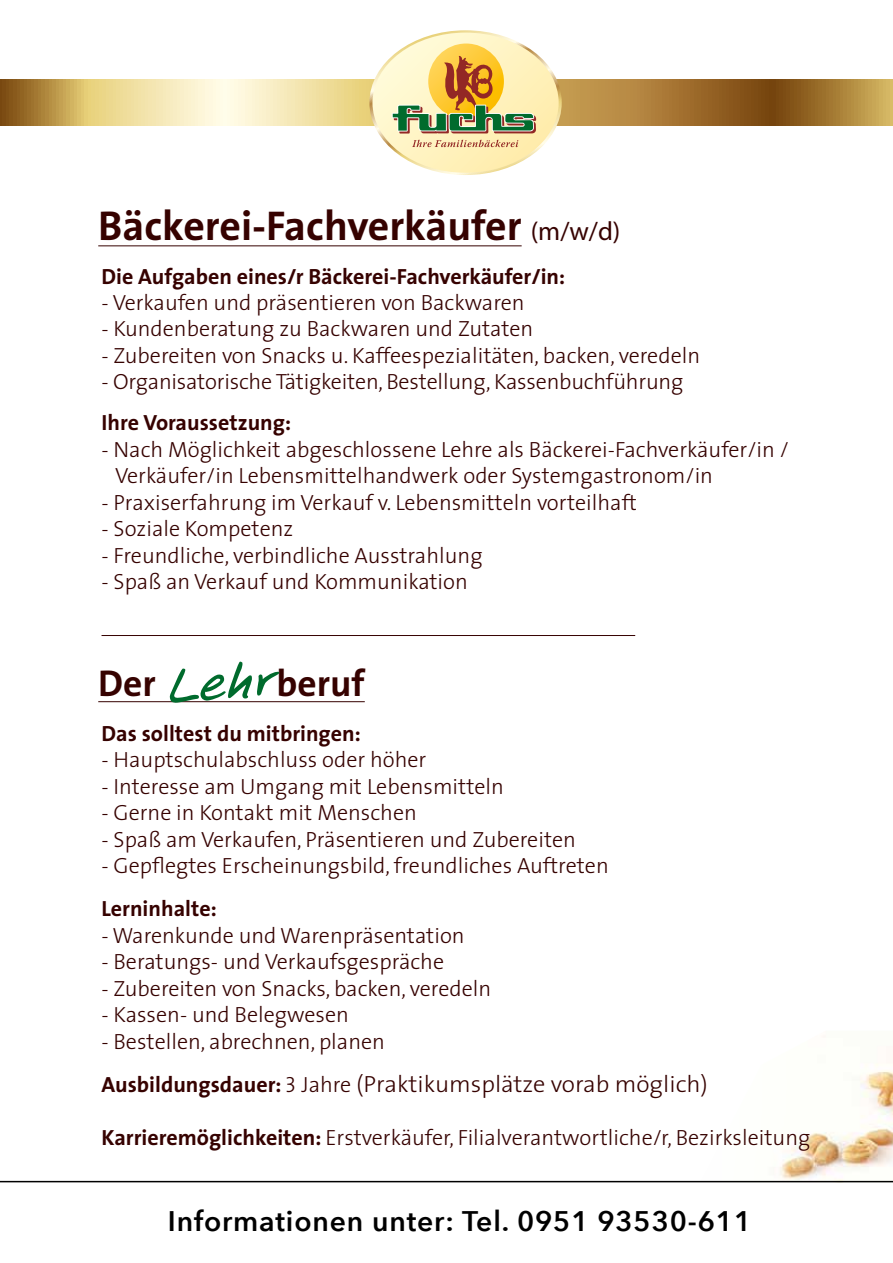
<style>
.page{position:relative;width:893px;height:1263px;background:#fff}
.page>*{position:absolute;margin:0;border:0;box-sizing:border-box;transform-origin:0 0}
.t1{font:57.3px "CWW Handfont";color:#006b2d}
.t2{font:700 41.85px "The Sans";color:#360200}
.t3{font:700 37.5px "The Sans";color:#360200}
.t4{font:600 28.35px "Avenir Next";letter-spacing:.03em;color:#000}
.t5{font:300 23.4px "The Sans";color:#360200;scale:1.04 1}
.t6{font:300 22.05px/26.4px "The Sans";color:#360200}
.t7{font:700 22.05px "The Sans";color:#360200}
.s1{font-family:"Myriad Pro";font-weight:400;font-size:26.4px}
.s2{font-weight:700;font-size:22.05px}
.s3{font-family:"The Sans Light Caps";font-weight:400;font-size:22.05px}
.s4{font-size:22.05px}
.s5{font-weight:700}
</style>
<div class="page">
<hr style="left:98px;top:245px;width:424px;height:1px;background:#360200">
<hr style="left:102px;top:635px;width:533px;height:1px;background:#360200">
<img style="left:700px;top:1063px;width:193px;height:118px">
<hr style="left:98px;top:701px;width:267px;height:1px;background:#360200">
<svg style="left:0;top:80px;width:893px;height:46px;background:#c5a568"></svg>
<svg style="left:369px;top:30px;width:193px;height:145px"></svg>
<svg style="left:0;top:1181px;width:893px;height:2px;background:#4e4e4e"></svg>
<h2 class="t2" style="left:98px;top:190px;width:524px">Bäckerei-Fachverkäufer <span class="s1">(m/w/d)</span></h2>
<p class="t7" style="left:102px;top:258px;width:465px">Die Aufgaben eines/r Bäckerei-Fachverkäufer/in:</p>
<p class="t6" style="left:102px;top:289px;width:425px">- Verkaufen und präsentieren von Backwaren</p>
<p class="t6" style="left:102px;top:315px;width:433px">- Kundenberatung zu Backwaren und Zutaten</p>
<p class="t6" style="left:102px;top:342px;width:600px">- Zubereiten von Snacks u. Kaffeespezialitäten, backen, veredeln</p>
<p class="t6" style="left:102px;top:368px;width:583px">- Organisatorische Tätigkeiten, Bestellung, Kassenbuchführung</p>
<p class="t7" style="left:102px;top:404px;width:191px">Ihre Voraussetzung:</p>
<p class="t6" style="left:115px;top:435px;width:675px;text-indent:-14px">- Nach Möglichkeit abgeschlossene Lehre als Bäckerei-Fachverkäufer/in /<br>Verkäufer/in Lebensmittelhandwerk oder Systemgastronom/in</p>
<p class="t6" style="left:102px;top:488px;width:537px">- Praxiserfahrung im Verkauf v. Lebensmitteln vorteilhaft</p>
<p class="t6" style="left:102px;top:515px;width:193px">- Soziale Kompetenz</p>
<p class="t6" style="left:102px;top:541px;width:383px">- Freundliche, verbindliche Ausstrahlung</p>
<p class="t6" style="left:102px;top:568px;width:368px">- Spaß an Verkauf und Kommunikation</p>
<h3 class="t3" style="left:98px;top:652px;width:59px">Der</h3>
<h1 class="t1" style="left:165px;top:646px;width:106px;rotate:-5deg">Lehr</h1>
<h3 class="t3" style="left:277px;top:652px;width:90px">beruf</h3>
<p class="t7" style="left:102px;top:715px;width:261px">Das solltest du mitbringen:</p>
<p class="t6" style="left:102px;top:746px;width:326px">- Hauptschulabschluss oder höher</p>
<p class="t6" style="left:102px;top:772px;width:404px">- Interesse am Umgang mit Lebensmitteln</p>
<p class="t6" style="left:102px;top:799px;width:317px">- Gerne in Kontakt mit Menschen</p>
<p class="t6" style="left:102px;top:825px;width:476px">- Spaß am Verkaufen, Präsentieren und Zubereiten</p>
<p class="t6" style="left:102px;top:852px;width:509px">- Gepflegtes Erscheinungsbild, freundliches Auftreten</p>
<p class="t7" style="left:102px;top:890px;width:117px">Lerninhalte:</p>
<p class="t6" style="left:102px;top:921px;width:365px">- Warenkunde und Warenpräsentation</p>
<p class="t6" style="left:102px;top:948px;width:344px">- Beratungs- und Verkaufsgespräche</p>
<p class="t6" style="left:102px;top:974px;width:391px">- Zubereiten von Snacks, backen, veredeln</p>
<p class="t6" style="left:102px;top:1001px;width:249px">- Kassen- und Belegwesen</p>
<p class="t6" style="left:102px;top:1027px;width:285px">- Bestellen, abrechnen, planen</p>
<p class="t5" style="left:102px;top:1065px;width:585px"><span class="s2">Ausbildungsdauer:</span> <span class="s3">3</span> <span class="s4">Jahre</span> (Praktikumsplätze vorab möglich)</p>
<p class="t6" style="left:102px;top:1124px;width:710px"><span class="s5">Karrieremöglichkeiten:</span> Erstverkäufer, Filialverantwortliche/r, Bezirksleitung</p>
<p class="t4" style="left:168px;top:1197px;width:585px">Informationen unter: Tel. 0951 93530-611</p>
</div>
